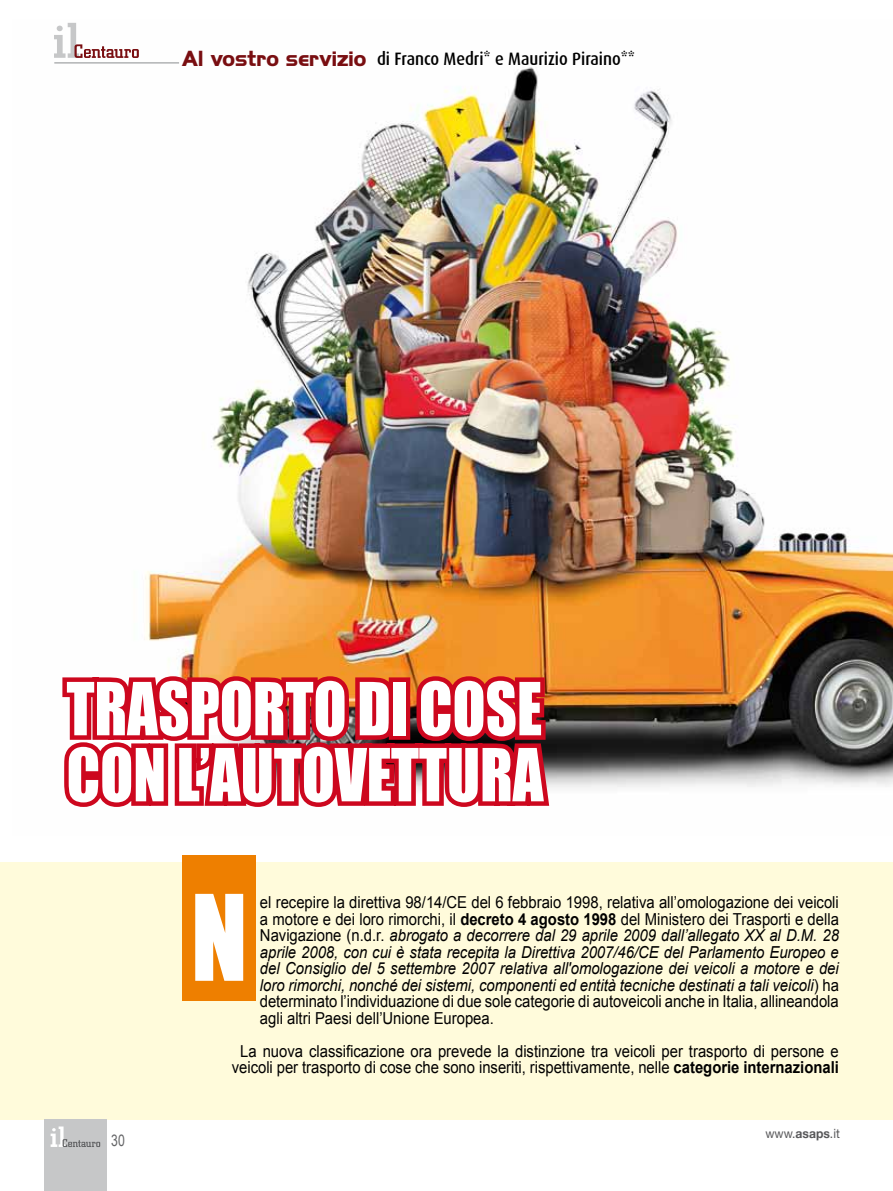
<style>
.page{position:relative;width:893px;height:1191px;background:#fff}
.page>*{position:absolute;margin:0;border:0;box-sizing:border-box;transform-origin:0 0}
.t1{font:67.5px/66px "Impact";color:#fff;scale:.9 1}
.t2{font:500 18px "Dax";color:#000;scale:.9 1}
.t3{font:italic 16.5px/16.5px "Arial";color:#000;text-align:justify;scale:.9 1}
.t4{font:16.5px/16.5px "Arial";color:#000;text-align:center;scale:.9 1}
.t5{font:15.75px "Arial Narrow";color:#646567;scale:.95 1}
.t6{font:12.75px "Helvetica Neue";color:#58585a;scale:.95 1}
.s1{font-family:"Highland Gothic FLF";font-weight:700;font-size:19.5px;color:#790e11}
.s2{font-style:normal}
.s3{font-weight:700;font-style:normal}
.s4{font-weight:700}
</style>
<div class="page">
<img style="left:68px;top:22px;width:825px;height:766px">
<svg style="left:64px;top:667px;width:490px;height:140px;background:#b11628"></svg>
<img style="left:62px;top:601px;width:488px;height:147px">
<div style="left:0;top:862px;width:893px;height:257px;background:#fffbdb"></div>
<svg style="left:54px;top:23px;width:85px;height:35px"></svg>
<div style="left:45px;top:1119px;width:62px;height:72px;background:#c6c7c8"></div>
<svg style="left:51px;top:1126px;width:49px;height:21px"></svg>
<hr style="left:54px;top:62px;width:125px;height:2px;background:#b1b3b4">
<div style="left:182px;top:855px;width:74px;height:145px;background:#ee7f00"></div>
<svg style="left:195px;top:894px;width:48px;height:86px;background:#fdf0e2"></svg>
<p class="t2" style="left:182px;top:49px;width:505px"><span class="s1">Al vostro servizio</span> di Franco Medri* e Maurizio Piraino**</p>
<h1 class="t1" style="left:67px;top:674px;width:531px">TRASPORTO DI COSE<br>CON L’AUTOVETTURA</h1>
<p class="t5" style="left:111px;top:1128px;width:16px">30</p>
<p class="t3" style="left:260px;top:894px;width:645px"><span class="s2">el recepire la direttiva 98/14/CE del 6 febbraio 1998, relativa all’omologazione dei veicoli a motore e dei loro rimorchi, il</span> <span class="s3">decreto 4 agosto 1998</span> <span class="s2">del Ministero dei Trasporti e della Navigazione (n.d.r.</span> abrogato a decorrere dal 29 aprile 2009 dall’allegato XX al D.M. 28 aprile 2008, con cui è stata recepita la Direttiva 2007/46/CE del Parlamento Europeo e del Consiglio del 5 settembre 2007 relativa all'omologazione dei veicoli a motore e dei loro rimorchi, nonché dei sistemi, componenti ed entità tecniche destinati a tali veicoli<span class="s2">) ha determinato l’individuazione di due sole categorie di autoveicoli anche in Italia, allineandola agli altri Paesi dell’Unione Europea.</span></p>
<p class="t4" style="left:232px;top:1042px;width:676px">La nuova classificazione ora prevede la distinzione tra veicoli per trasporto di persone e veicoli per trasporto di cose che sono inseriti, rispettivamente, nelle <span class="s4">categorie internazionali</span></p>
<p class="t6" style="left:765px;top:1126px;width:80px">www.<span class="s4">asaps</span>.it</p>
</div>
